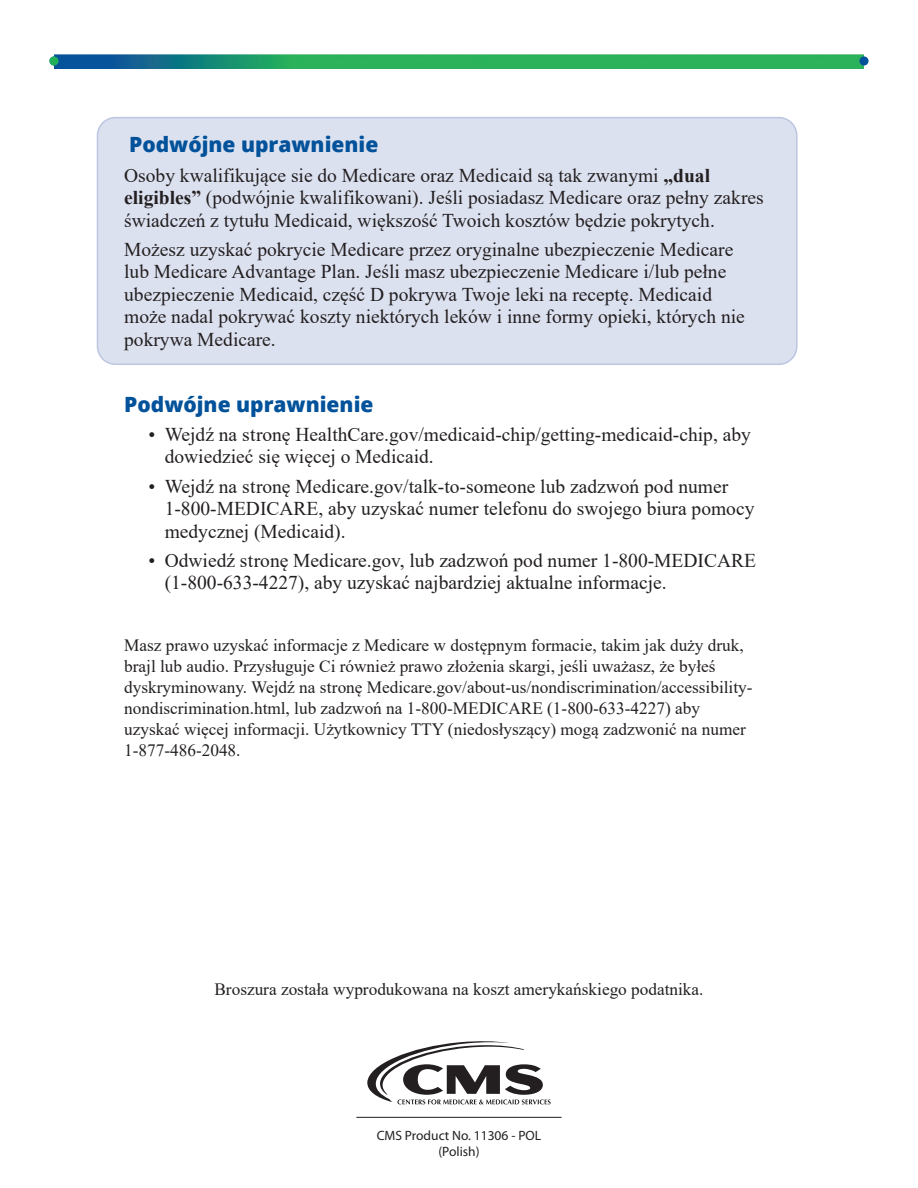
<style>
.page{position:relative;width:918px;height:1188px;background:#fff}
.page>*{position:absolute;margin:0;border:0;box-sizing:border-box;transform-origin:0 0}
.t1{font:800 21px "Open Sans";color:#01529a}
.Text{font:19.5px/22.5px "Times New Roman";color:#231f20}
.Text_-_notes{font:17.25px/21px "Times New Roman";color:#231f20}
.Text_-_notes-2{font:13.5px/16.2px "Myriad Pro";color:#231f20;text-align:center}
.s1{font-weight:700}
</style>
<div class="page">
<hr style="left:356px;top:1117px;width:206px;height:1px;background:#231f20">
<svg style="left:367px;top:1041px;width:184px;height:63px"></svg>
<img style="left:54px;top:54px;width:810px;height:14px">
<svg style="left:859px;top:56px;width:10px;height:10px"></svg>
<svg style="left:49px;top:56px;width:10px;height:10px"></svg>
<div style="left:98px;top:118px;width:699px;height:246px;background:#dce1f0;border-radius:18px"></div>
<div style="left:97px;top:117px;width:701px;height:248px;border:2px solid #bdc6e1;border-radius:18px"></div>
<h2 class="t1" style="left:129px;top:129px;width:251px">Podwójne uprawnienie</h2>
<p class="Text" style="left:124px;top:163px;width:641px">Osoby kwalifikujące sie do Medicare oraz Medicaid są tak zwanymi <span class="s1">„dual eligibles”</span> (podwójnie kwalifikowani). Jeśli posiadasz Medicare oraz pełny zakres świadczeń z tytułu Medicaid, większość Twoich kosztów będzie pokrytych.</p>
<p class="Text" style="left:124px;top:238px;width:622px">Możesz uzyskać pokrycie Medicare przez oryginalne ubezpieczenie Medicare lub Medicare Advantage Plan. Jeśli masz ubezpieczenie Medicare i/lub pełne ubezpieczenie Medicaid, część D pokrywa Twoje leki na receptę. Medicaid może nadal pokrywać koszty niektórych leków i inne formy opieki, których nie pokrywa Medicare.</p>
<h2 class="t1" style="left:124px;top:388px;width:251px">Podwójne uprawnienie</h2>
<p class="Text" style="left:148px;top:423px;width:604px">• Wejdź na stronę HealthCare.gov/medicaid-chip/getting-medicaid-chip, aby</p>
<p class="Text" style="left:165px;top:445px;width:271px">dowiedzieć się więcej o Medicaid.</p>
<p class="Text" style="left:165px;top:474px;width:591px;text-indent:-16px">• Wejdź na stronę Medicare.gov/talk-to-someone lub zadzwoń pod numer<br>1-800-MEDICARE, aby uzyskać numer telefonu do swojego biura pomocy medycznej (Medicaid).</p>
<p class="Text" style="left:165px;top:549px;width:593px;text-indent:-16px">• Odwiedź stronę Medicare.gov, lub zadzwoń pod numer 1-800-MEDICARE (1-800-633-4227), aby uzyskać najbardziej aktualne informacje.</p>
<p class="Text_-_notes" style="left:124px;top:634px;width:630px">Masz prawo uzyskać informacje z Medicare w dostępnym formacie, takim jak duży druk, brajl lub audio. Przysługuje Ci również prawo złożenia skargi, jeśli uważasz, że byłeś dyskryminowany. Wejdź na stronę Medicare.gov/about-us/nondiscrimination/accessibility&shy;nondiscrimination.html, lub zadzwoń na 1-800-MEDICARE (1-800-633-4227) aby uzyskać więcej informacji. Użytkownicy TTY (niedosłyszący) mogą zadzwonić na numer 1-877-486-2048.</p>
<p class="Text_-_notes" style="left:214px;top:978px;width:491px">Broszura została wyprodukowana na koszt amerykańskiego podatnika.</p>
<p class="Text_-_notes-2" style="left:377px;top:1127px;width:166px">CMS Product No. 11306 - POL (Polish)</p>
</div>
